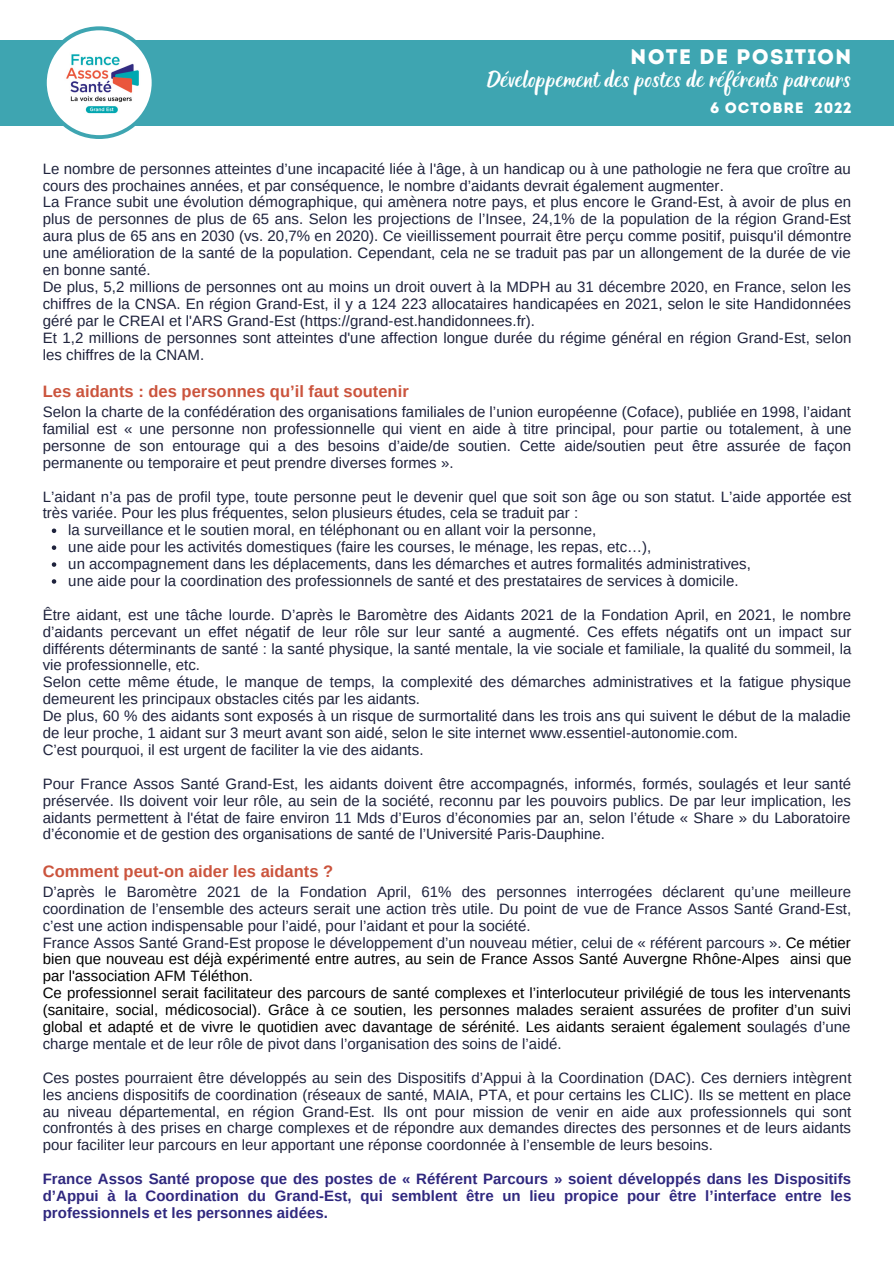
<style>
.page{position:relative;width:894px;height:1264px;background:#fff}
.page>*{position:absolute;margin:0;border:0;box-sizing:border-box;transform-origin:0 0}
.t1{font:21px "Intro";letter-spacing:.05em;color:#fff}
.t2{font:18px "Holla";color:#fff}
.t3{font:700 16.5px "Arimo";color:#cb543d}
.t4{font:15px/17px "Arimo";color:#1f233d}
.t5{font:15px/17px "Arimo";color:#000}
.t6{font:700 15px/17px "Arimo";color:#30287f;text-align:justify}
.t7{font:15px "Intro";letter-spacing:.05em;color:#fff}
.s1{color:#1f233d}
</style>
<div class="page">
<div style="left:0;top:40px;width:893px;height:86px;background:#3ea5b1"></div>
<svg style="left:52px;top:528px;width:4px;height:5px"></svg>
<svg style="left:52px;top:545px;width:4px;height:5px"></svg>
<svg style="left:52px;top:562px;width:4px;height:5px"></svg>
<svg style="left:52px;top:579px;width:4px;height:4px"></svg>
<div style="left:43px;top:26px;width:112px;height:113px;background:#3ea5b1;border-radius:50%"></div>
<img style="left:47px;top:30px;width:105px;height:105px;border-radius:50%">
<h1 class="t1" style="left:630px;top:49px;width:223px">NOTE DE POSITION</h1>
<p class="t2" style="left:487px;top:69px;width:366px">Développement des postes de référents parcours</p>
<p class="t7" style="left:709px;top:102px;width:143px">6 OCTOBRE 2022</p>
<p class="t4" style="left:43px;top:160px;width:809px">Le nombre de personnes atteintes d’une incapacité liée à l'âge, à un handicap ou à une pathologie ne fera que croître au cours des prochaines années, et par conséquence, le nombre d’aidants devrait également augmenter.<br>La France subit une évolution démographique, qui amènera notre pays, et plus encore le Grand-Est, à avoir de plus en plus de personnes de plus de 65 ans. Selon les projections de l’Insee, 24,1% de la population de la région Grand-Est aura plus de 65 ans en 2030 (vs. 20,7% en 2020). Ce vieillissement pourrait être perçu comme positif, puisqu'il démontre une amélioration de la santé de la population. Cependant, cela ne se traduit pas par un allongement de la durée de vie en bonne santé.<br>De plus, 5,2 millions de personnes ont au moins un droit ouvert à la MDPH au 31 décembre 2020, en France, selon les chiffres de la CNSA. En région Grand-Est, il y a 124 223 allocataires handicapées en 2021, selon le site Handidonnées géré par le CREAI et l'ARS Grand-Est (https://grand-est.handidonnees.fr).<br>Et 1,2 millions de personnes sont atteintes d'une affection longue durée du régime général en région Grand-Est, selon les chiffres de la CNAM.</p>
<p class="t3" style="left:43px;top:382px;width:367px">Les aidants : des personnes qu’il faut soutenir</p>
<p class="t4" style="left:43px;top:403px;width:810px;text-align:justify">Selon la charte de la confédération des organisations familiales de l’union européenne (Coface), publiée en 1998, l’aidant familial est « une personne non professionnelle qui vient en aide à titre principal, pour partie ou totalement, à une personne de son entourage qui a des besoins d’aide/de soutien. Cette aide/soutien peut être assurée de façon permanente ou temporaire et peut prendre diverses formes ».</p>
<p class="t4" style="left:43px;top:488px;width:810px">L’aidant n’a pas de profil type, toute personne peut le devenir quel que soit son âge ou son statut. L’aide apportée est très variée. Pour les plus fréquentes, selon plusieurs études, cela se traduit par :</p>
<p class="t4" style="left:68px;top:521px;width:684px">la surveillance et le soutien moral, en téléphonant ou en allant voir la personne,<br>une aide pour les activités domestiques (faire les courses, le ménage, les repas, etc…),<br>un accompagnement dans les déplacements, dans les démarches et autres formalités administratives, une aide pour la coordination des professionnels de santé et des prestataires de services à domicile.</p>
<p class="t4" style="left:43px;top:606px;width:810px">Être aidant, est une tâche lourde. D’après le Baromètre des Aidants 2021 de la Fondation April, en 2021, le nombre d’aidants percevant un effet négatif de leur rôle sur leur santé a augmenté. Ces effets négatifs ont un impact sur différents déterminants de santé : la santé physique, la santé mentale, la vie sociale et familiale, la qualité du sommeil, la vie professionnelle, etc.<br>Selon cette même étude, le manque de temps, la complexité des démarches administratives et la fatigue physique demeurent les principaux obstacles cités par les aidants.<br>De plus, 60 % des aidants sont exposés à un risque de surmortalité dans les trois ans qui suivent le début de la maladie de leur proche, 1 aidant sur 3 meurt avant son aidé, selon le site internet www.essentiel-autonomie.com.<br>C’est pourquoi, il est urgent de faciliter la vie des aidants.</p>
<p class="t4" style="left:43px;top:775px;width:809px;text-align:justify">Pour France Assos Santé Grand-Est, les aidants doivent être accompagnés, informés, formés, soulagés et leur santé préservée. Ils doivent voir leur rôle, au sein de la société, reconnu par les pouvoirs publics. De par leur implication, les aidants permettent à l'état de faire environ 11 Mds d’Euros d’économies par an, selon l’étude « Share » du Laboratoire d’économie et de gestion des organisations de santé de l’Université Paris-Dauphine.</p>
<p class="t3" style="left:43px;top:861px;width:292px">Comment peut-on aider les aidants ?</p>
<p class="t5" style="left:43px;top:883px;width:809px"><span class="s1">D’après le Baromètre 2021 de la Fondation April, 61% des personnes interrogées déclarent qu’une meilleure coordination de l’ensemble des acteurs serait une action très utile. Du point de vue de France Assos Santé Grand-Est, c’est une action indispensable pour l’aidé, pour l’aidant et pour la société.<br>France Assos Santé Grand-Est propose le développement d’un nouveau métier, celui de « référent parcours ».</span> Ce métier bien que nouveau est déjà expérimenté entre autres, au sein de France Assos Santé Auvergne Rhône-Alpes ainsi que par l'association AFM Téléthon.<br>Ce professionnel serait facilitateur des parcours de santé complexes et l’interlocuteur privilégié de tous les intervenants (sanitaire, social, médicosocial). Grâce à ce soutien, les personnes malades seraient assurées de profiter d’un suivi global et adapté et de vivre le quotidien avec davantage de sérénité. Les aidants seraient également s<span class="s1">oulagés d’une charge mentale et de leur rôle de pivot dans l’organisation des soins de l’aidé.</span></p>
<p class="t4" style="left:43px;top:1069px;width:810px;text-align:justify">Ces postes pourraient être développés au sein des Dispositifs d’Appui à la Coordination (DAC). Ces derniers intègrent les anciens dispositifs de coordination (réseaux de santé, MAIA, PTA, et pour certains les CLIC). Ils se mettent en place au niveau départemental, en région Grand-Est. Ils ont pour mission de venir en aide aux professionnels qui sont confrontés à des prises en charge complexes et de répondre aux demandes directes des personnes et de leurs aidants pour faciliter leur parcours en leur apportant une réponse coordonnée à l’ensemble de leurs besoins.</p>
<p class="t6" style="left:43px;top:1170px;width:809px">France Assos Santé propose que des postes de « Référent Parcours » soient développés dans les Dispositifs d’Appui à la Coordination du Grand-Est, qui semblent être un lieu propice pour être l’interface entre les professionnels et les personnes aidées.</p>
</div>
